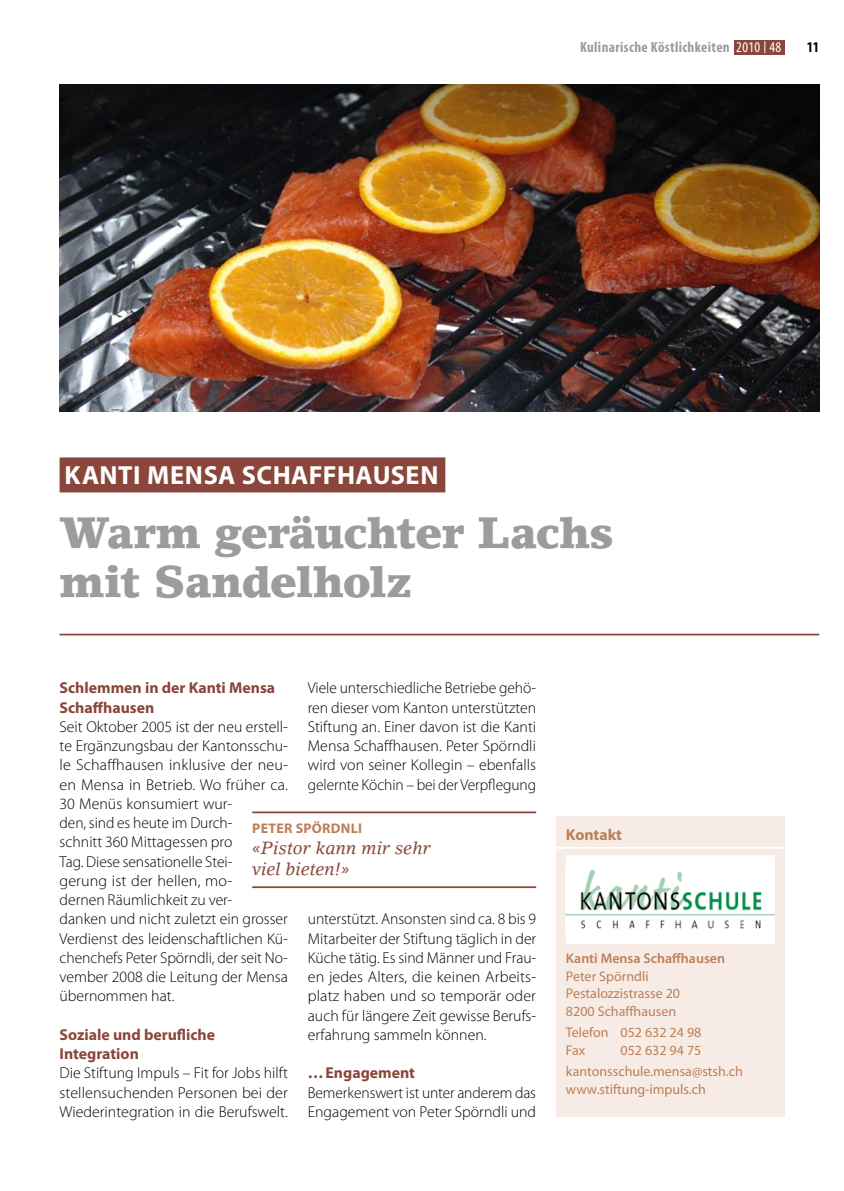
<style>
.page{position:relative;width:844px;height:1191px;background:#fff}
.page>*{position:absolute;margin:0;border:0;box-sizing:border-box;transform-origin:0 0}
.D_Haupttitel{font:900 43.75px/49px "Lino Letter LT";letter-spacing:-.015em;color:#9d9c9c}
.D_Spitzmarke{font:700 26.25px "Myriad Pro";letter-spacing:.02em;color:#fff}
.D_Teasertext{font:italic 17.5px/21px "Lino Letter LT";color:#8a463a}
.D_Grundtext{font:300 15.75px/19.2px "Myriad Pro";color:#000;text-align:justify}
.D_Titel{font:700 15.75px/19.2px "Myriad Pro";color:#8a463a}
.D_Kastentitel{font:700 15.75px "Myriad Pro";color:#bd7f57}
.t1{font:700 condensed 14.88px "Myriad Pro";letter-spacing:.025em;color:#9d9c9c}
.t2{font:700 condensed 14.88px "Myriad Pro";color:#000}
.D_Kastentext{font:14px/17.5px "Myriad Pro";color:#bd7f57}
.D_Teasertitel{font:700 14px "Myriad Pro";letter-spacing:.02em;color:#bd7f57}
.s1{font-weight:400;color:#fff}
.s2{font-weight:400;font-size:11.9px;color:#fff}
.s3{font-weight:600}
</style>
<div class="page">
<div style="left:733px;top:40px;width:51px;height:14px;background:#8a463a"></div>
<div style="left:60px;top:457px;width:385px;height:35px;background:#8a463a"></div>
<hr style="left:60px;top:633px;width:759px;height:2px;background:#8a463a">
<hr style="left:252px;top:811px;width:284px;height:2px;background:#8a463a">
<hr style="left:252px;top:886px;width:284px;height:2px;background:#8a463a">
<div style="left:556px;top:816px;width:228px;height:301px;background:#f6ece5"></div>
<hr style="left:556px;top:847px;width:228px;height:1px;background:#fff">
<div style="left:566px;top:855px;width:208px;height:88px;background:#fff"></div>
<img style="left:566px;top:869px;width:208px;height:60px">
<img style="left:60px;top:84px;width:759px;height:327px">
<p class="t1" style="left:580px;top:38px;width:203px">Kulinarische Köstlichkeiten <span class="s1">2010</span> <span class="s2">|</span> <span class="s1">48</span></p>
<p class="t2" style="left:806px;top:38px;width:14px">11</p>
<p class="D_Spitzmarke" style="left:64px;top:458px;width:375px">Kanti mensa schaffhausen</p>
<p class="D_Haupttitel" style="left:60px;top:508px;width:555px">Warm geräuchter Lachs mit Sandelholz</p>
<p class="D_Titel" style="left:60px;top:678px;width:217px">Schlemmen in der Kanti Mensa<br>Schaffhausen</p>
<p class="D_Grundtext" style="left:60px;top:716px;width:230px;text-align:left">Seit Oktober 2005 ist der neu erstell&shy;te Ergänzungsbau der Kantonsschu&shy;le Schaffhausen inklusive der neu&shy;en Mensa in Betrieb. Wo früher ca.<br>30 Menüs konsumiert wur-<br>den, sind es heute im Durch-<br>schnitt 360 Mittagessen pro<br>Tag. Diese sensationelle Stei-<br>gerung ist der hellen, mo-<br>dernen Räumlichkeit zu ver-<br>danken und nicht zuletzt ein grosser<br>Verdienst des leidenschaftlichen Kü&shy;chenchefs Peter Spörndli, der seit No&shy;vember 2008 die Leitung der Mensa übernommen hat.</p>
<p class="D_Titel" style="left:60px;top:1024px;width:157px">Soziale und berufliche<br>Integration</p>
<p class="D_Grundtext" style="left:60px;top:1063px;width:230px">Die Stiftung Impuls – Fit for Jobs hilft stellensuchenden Personen bei der Wiederintegration in die Berufswelt.</p>
<p class="D_Grundtext" style="left:308px;top:678px;width:230px">Viele unterschiedliche Betriebe gehö&shy;ren dieser vom Kanton unterstützten Stiftung an. Einer davon ist die Kanti Mensa Schaffhausen. Peter Spörndli wird von seiner Kollegin – ebenfalls gelernte Köchin – bei der Verpflegung</p>
<p class="D_Teasertitel" style="left:252px;top:819px;width:110px">peter spördnli</p>
<p class="D_Teasertext" style="left:252px;top:837px;width:180px">«Pistor kann mir sehr viel bieten!»</p>
<p class="D_Grundtext" style="left:308px;top:909px;width:230px">unterstützt. Ansonsten sind ca. 8 bis 9<br>Mitarbeiter der Stiftung täglich in der Küche tätig. Es sind Männer und Frau&shy;en jedes Alters, die keinen Arbeits&shy;platz haben und so temporär oder auch für längere Zeit gewisse Berufs&shy;erfahrung sammeln können.</p>
<p class="D_Titel" style="left:308px;top:1063px;width:109px">… Engagement</p>
<p class="D_Grundtext" style="left:308px;top:1082px;width:230px">Bemerkenswert ist unter anderem das<br>Engagement von Peter Spörndli und</p>
<p class="D_Kastentitel" style="left:566px;top:824px;width:58px">Kontakt</p>
<p class="D_Kastentext" style="left:566px;top:949px;width:161px"><span class="s3">Kanti Mensa Schaffhausen<br></span>Peter Spörndli<br>Pestalozzistrasse 20<br>8200 Schaffhausen</p>
<p class="D_Kastentext" style="left:566px;top:1023px;width:137px">Telefon 052 632 24 98<br>Fax</p>
<p class="D_Kastentext" style="left:620px;top:1041px;width:82px">052 632 94 75</p>
<p class="D_Kastentext" style="left:566px;top:1062px;width:178px">kantonsschule.mensa@stsh.ch www.stiftung-impuls.ch</p>
</div>
